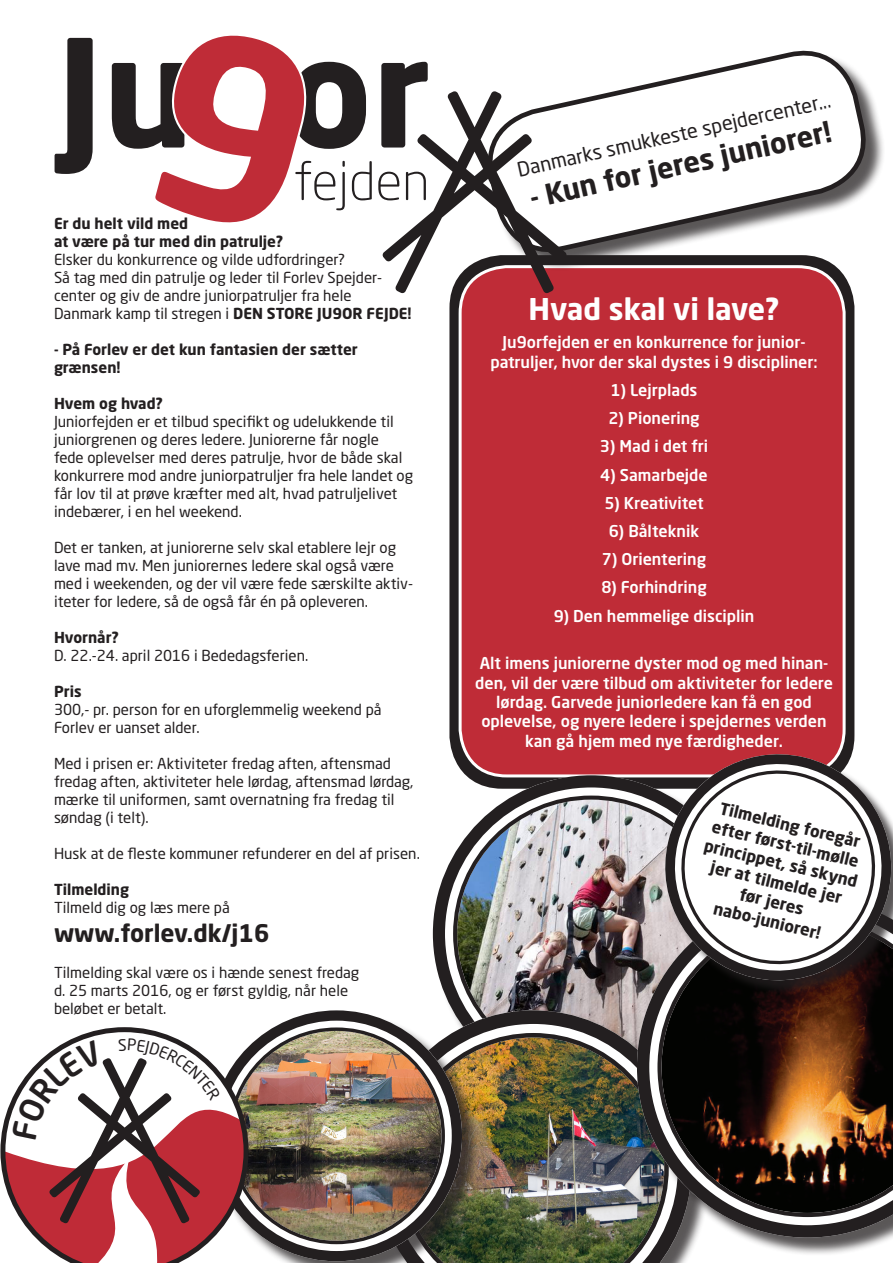
<style>
.page{position:relative;width:893px;height:1263px;background:#fff}
.page>*{position:absolute;margin:0;border:0;box-sizing:border-box;transform-origin:0 0}
.t1{font:700 29.55px "Neo Sans Std";color:#fff}
.t2{font:700 28.05px "Neo Sans Std";color:#231f20}
.t3{font:700 24px "Neo Sans Std";color:#231f20}
.t4{font:19.8px "Neo Sans Std";color:#231f20}
.t5{font:700 16.35px/19.6px "Neo Sans Std";color:#231f20;text-align:center}
.t6{font:500 16.05px/19.4px "Neo Sans Std";color:#fff;text-align:center}
.t7{font:15px/18px "Neo Sans Std";color:#231f20}
.t8{font:700 15px/18px "Neo Sans Std";color:#231f20}
.s1{font-weight:700}
</style>
<div class="page">
<div style="left:449px;top:255px;width:405px;height:534px;border:21px solid #231f20;border-radius:43px"></div>
<div style="left:460px;top:267px;width:384px;height:509px;background:#bf2c37;border-radius:47px"></div>
<div style="left:459px;top:265px;width:387px;height:512px;border:3px solid #fff;border-radius:47px"></div>
<div style="left:490px;top:53px;width:395px;height:218px;background:#231f20;opacity:.75"></div>
<svg style="left:567px;top:50px;width:306px;height:210px"></svg>
<div style="left:435px;top:778px;width:333px;height:332px;background:#231f20;opacity:.75"></div>
<img style="left:449px;top:787px;width:192px;height:223px">
<div style="left:433px;top:775px;width:316px;height:317px;border:24px solid #fff;border-radius:50%"></div>
<div style="left:433px;top:775px;width:316px;height:317px;border:12px solid #231f20;border-radius:50%"></div>
<svg style="left:435px;top:1010px;width:253px;height:253px"></svg>
<img style="left:481px;top:1033px;width:188px;height:230px">
<div style="left:213px;top:1012px;width:268px;height:251px;background:#231f20;opacity:.75"></div>
<img style="left:221px;top:1026px;width:231px;height:225px">
<div style="left:211px;top:1010px;width:251px;height:251px;border:21px solid #fff;border-radius:50%"></div>
<div style="left:211px;top:1010px;width:251px;height:251px;border:10px solid #231f20;border-radius:50%"></div>
<div style="left:639px;top:899px;width:253px;height:357px;background:#231f20;opacity:.75"></div>
<svg style="left:637px;top:897px;width:255px;height:340px"></svg>
<svg style="left:657px;top:991px;width:235px;height:226px;background:#463121"></svg>
<div style="left:667px;top:756px;width:225px;height:240px;background:#231f20;opacity:.75"></div>
<svg style="left:641px;top:730px;width:251px;height:261px"></svg>
<svg style="left:647px;top:736px;width:245px;height:250px"></svg>
<svg style="left:669px;top:759px;width:218px;height:213px"></svg>
<svg style="left:55px;top:38px;width:96px;height:136px"></svg>
<svg style="left:0;top:1027px;width:249px;height:236px"></svg>
<svg style="left:151px;top:35px;width:416px;height:258px"></svg>
<svg style="left:4px;top:1031px;width:237px;height:232px"></svg>
<p class="t8" style="left:54px;top:214px;width:231px">Er du helt vild med<br>at være på tur med din patrulje?</p>
<p class="t7" style="left:54px;top:250px;width:359px">Elsker du konkurrence og vilde udfordringer?<br>Så tag med din patrulje og leder til Forlev Spejder&shy;center og giv de andre juniorpatruljer fra hele Danmark kamp til stregen i <span class="s1">DEN STORE JU9OR FEJDE!</span></p>
<p class="t8" style="left:54px;top:340px;width:305px">- På Forlev er det kun fantasien der sætter grænsen!</p>
<p class="t8" style="left:54px;top:394px;width:110px">Hvem og hvad?</p>
<p class="t7" style="left:54px;top:412px;width:361px">Juniorfejden er et tilbud specifikt og udelukkende til juniorgrenen og deres ledere. Juniorerne får nogle<br>fede oplevelser med deres patrulje, hvor de både skal konkurrere mod andre juniorpatruljer fra hele landet og får lov til at prøve kræfter med alt, hvad patruljelivet indebærer, i en hel weekend.</p>
<p class="t7" style="left:54px;top:538px;width:361px">Det er tanken, at juniorerne selv skal etablere lejr og lave mad mv. Men juniorernes ledere skal også være med i weekenden, og der vil være fede særskilte aktiv&shy;iteter for ledere, så de også får én på opleveren.</p>
<p class="t8" style="left:54px;top:628px;width:66px">Hvornår?</p>
<p class="t7" style="left:54px;top:646px;width:256px">D. 22.-24. april 2016 i Bededagsferien.</p>
<p class="t8" style="left:54px;top:682px;width:29px">Pris</p>
<p class="t7" style="left:54px;top:700px;width:329px">300,- pr. person for en uforglemmelig weekend på<br>Forlev er uanset alder.</p>
<p class="t7" style="left:54px;top:754px;width:361px">Med i prisen er: Aktiviteter fredag aften, aftensmad fredag aften, aktiviteter hele lørdag, aftensmad lørdag, mærke til uniformen, samt overnatning fra fredag til søndag (i telt).</p>
<p class="t7" style="left:54px;top:844px;width:367px">Husk at de fleste kommuner refunderer en del af prisen.</p>
<p class="t8" style="left:54px;top:880px;width:77px">Tilmelding</p>
<p class="t7" style="left:54px;top:898px;width:177px">Tilmeld dig og læs mere på</p>
<h3 class="t3" style="left:54px;top:917px;width:217px">www.forlev.dk/j16</h3>
<p class="t7" style="left:54px;top:963px;width:307px">Tilmelding skal være os i hænde senest fredag d. 25 marts 2016, og er først gyldig, når hele beløbet er betalt.</p>
<h3 class="t4" style="left:515px;top:159px;width:322px;rotate:-13deg">Danmarks smukkeste spejdercenter...</h3>
<h2 class="t2" style="left:526px;top:182px;width:310px;rotate:-13deg">- Kun for jeres juniorer!</h2>
<h1 class="t1" style="left:529px;top:290px;width:252px">Hvad skal vi lave?</h1>
<p class="t6" style="left:490px;top:332px;width:329px">Ju9orfejden er en konkurrence for junior&shy;patruljer, hvor der skal dystes i 9 discipliner:</p>
<p class="t6" style="left:611px;top:380px;width:88px">1) Lejrplads</p>
<p class="t6" style="left:608px;top:408px;width:93px">2) Pionering</p>
<p class="t6" style="left:600px;top:436px;width:110px">3) Mad i det fri</p>
<p class="t6" style="left:600px;top:465px;width:109px">4) Samarbejde</p>
<p class="t6" style="left:604px;top:493px;width:101px">5) Kreativitet</p>
<p class="t6" style="left:609px;top:521px;width:92px">6) Bålteknik</p>
<p class="t6" style="left:602px;top:549px;width:106px">7) Orientering</p>
<p class="t6" style="left:601px;top:577px;width:107px">8) Forhindring</p>
<p class="t6" style="left:554px;top:606px;width:202px">9) Den hemmelige disciplin</p>
<p class="t6" style="left:475px;top:653px;width:359px">Alt imens juniorerne dyster mod og med hinan&shy;den, vil der være tilbud om aktiviteter for ledere lørdag. Garvede juniorledere kan få en god oplevelse, og nyere ledere i spejdernes verden kan gå hjem med nye færdigheder.</p>
<p class="t5" style="left:715px;top:797px;width:159px;rotate:13deg">Tilmelding foregår efter først-til-mølle princippet, så skynd jer at tilmelde jer før jeres nabo-juniorer!</p>
</div>
